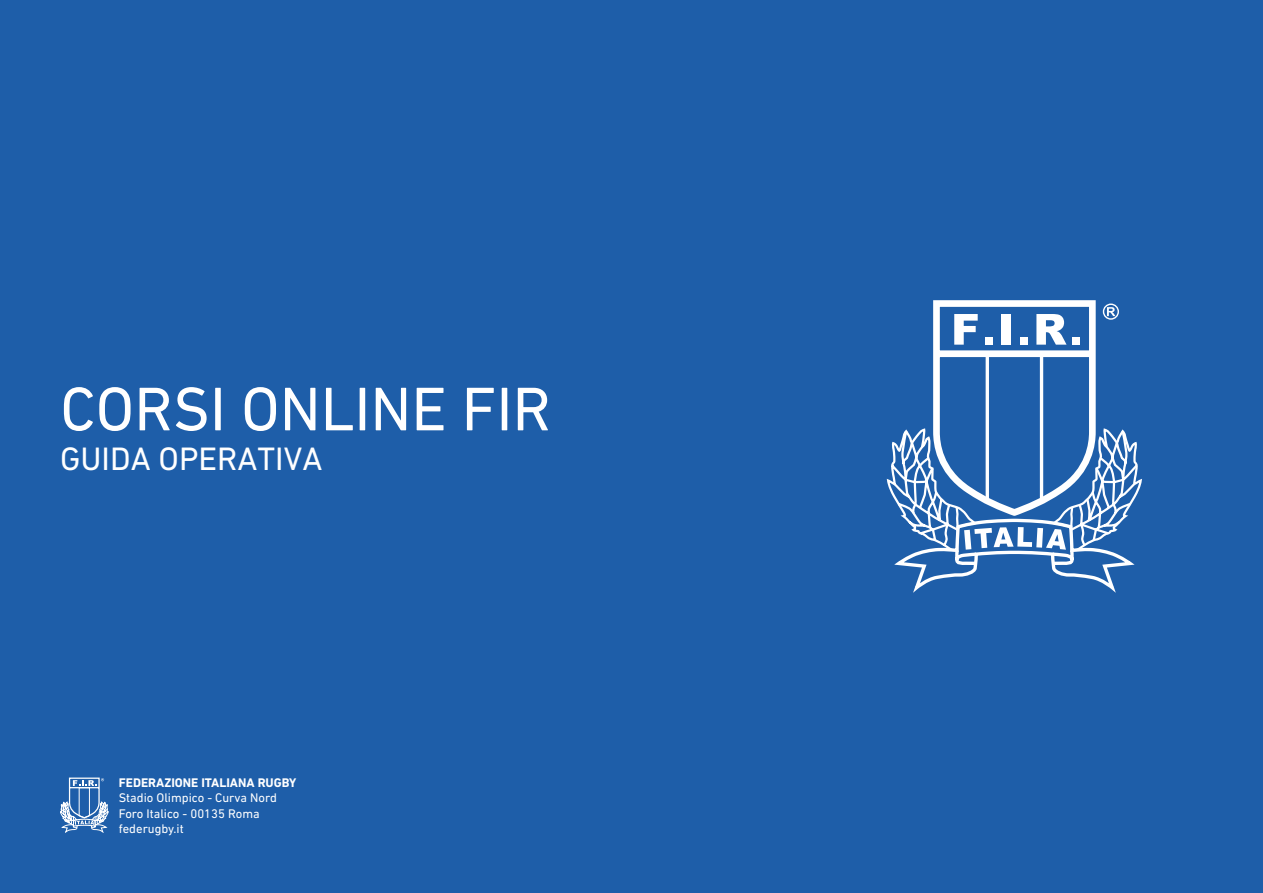
<style>
.page{position:relative;width:1263px;height:893px;background:#1e5ea9}
.page>*{position:absolute;margin:0;border:0;box-sizing:border-box;transform-origin:0 0}
.t1{font:62.55px "DIN Next LT Pro";color:#fff}
.t2{font:33px "DIN Next LT Pro";color:#fff}
.t3{font:12.75px/15.3px "DIN Next LT Pro";color:#fff}
.t4{font:700 12.75px "DIN Next LT Pro";color:#fff}
</style>
<div class="page">
<svg style="left:887px;top:300px;width:255px;height:293px"></svg>
<svg style="left:60px;top:777px;width:48px;height:56px"></svg>
<h1 class="t1" style="left:60px;top:373px;width:492px">CORSI ONLINE FIR</h1>
<h2 class="t2" style="left:60px;top:440px;width:264px">GUIDA OPERATIVA</h2>
<p class="t4" style="left:119px;top:775px;width:179px">FEDERAZIONE ITALIANA RUGBY</p>
<p class="t3" style="left:119px;top:790px;width:160px">Stadio Olimpico - Curva Nord<br>Foro Italico - 00135 Roma federugby.it</p>
</div>
